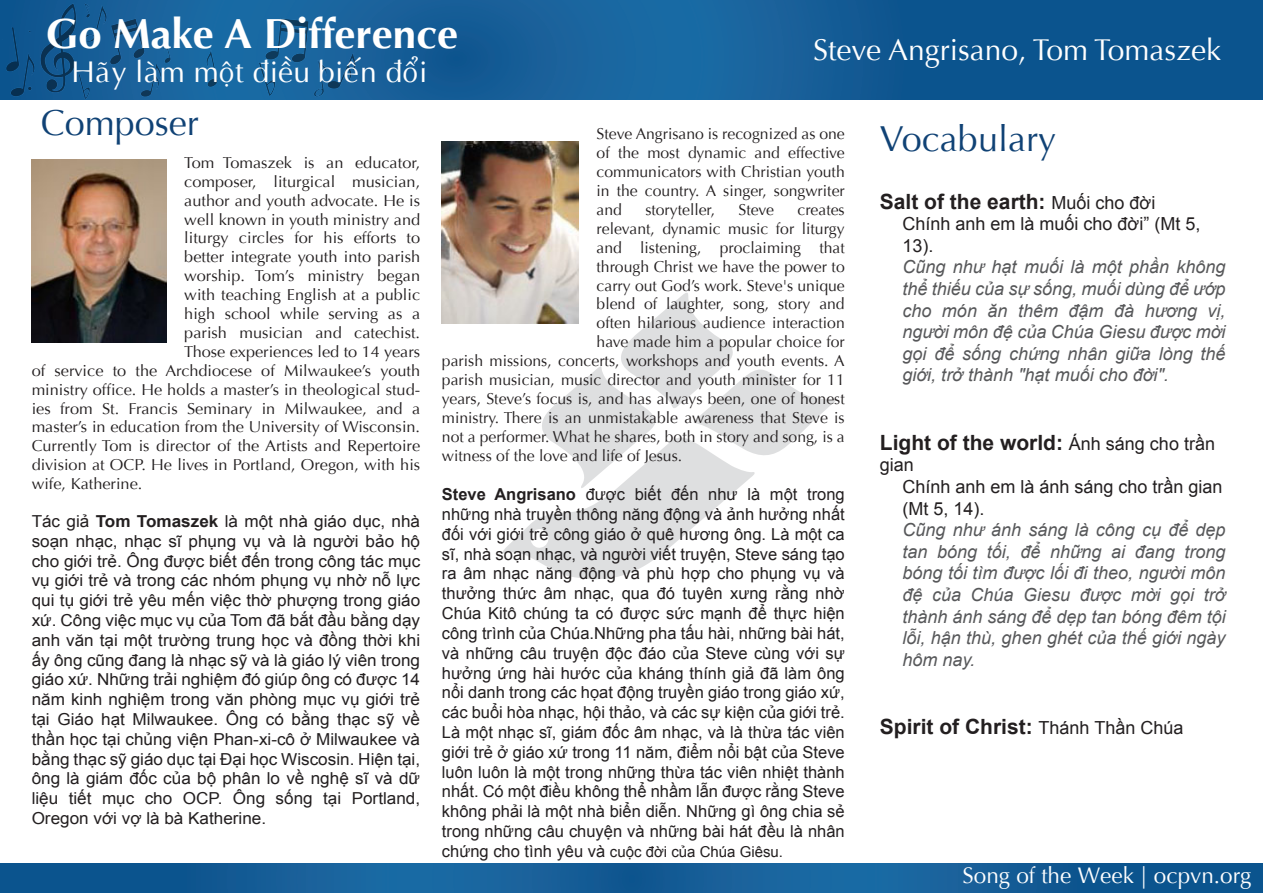
<style>
.page{position:relative;width:1263px;height:893px;background:#fff}
.page>*{position:absolute;margin:0;border:0;box-sizing:border-box;transform-origin:0 0}
.t1{font:700 42px "Optima";color:#fff}
.t2{font:36px "Optima";color:#104275}
.t3{font:30px "Optima";color:#fff}
.t4{font:30px "VNI Aptima";color:#fff}
.t5{font:22.5px "Optima";color:#fff}
.t6{font:700 21px "Arial";color:#231f20}
.t7{font:italic 18px/21.6px "Arial";color:#57585a;text-align:justify}
.t8{font:18px/21.6px "Arial";color:#231f20}
.t9{font:16.5px/19.8px "Arial";color:#231f20;text-align:justify}
.t10{font:16.5px/19.8px "Arial";color:#231f20;text-align:justify;scale:1.04 1}
.t11{font:15.75px/18.9px "Optima";color:#231f20;text-align:justify}
.t12{font:15.75px "Optima";color:#231f20;scale:1.04 1}
.t13{font:15px "Arial";color:#231f20}
.s1{font-weight:700}
.s2{font-size:16.5px}
.s3{font-weight:400;font-size:18px}
</style>
<div class="page">
<svg style="left:502px;top:293px;width:335px;height:286px"></svg>
<svg style="left:368px;top:0;width:895px;height:99px;background:#125b95"></svg>
<div style="left:0;top:863px;width:1263px;height:30px;background:linear-gradient(to right,#135d97,#135d97)"></div>
<img style="left:442px;top:142px;width:137px;height:181px">
<img style="left:32px;top:159px;width:134px;height:183px">
<img style="left:0;top:0;width:368px;height:100px">
<h1 class="t1" style="left:46px;top:9px;width:414px">Go Make A Difference</h1>
<h3 class="t4" style="left:71px;top:50px;width:358px">Haõy laøm moät ñieàu bieán ñoåi</h3>
<h3 class="t3" style="left:813px;top:32px;width:410px">Steve Angrisano, Tom Tomaszek</h3>
<h2 class="t2" style="left:41px;top:102px;width:160px">Composer</h2>
<p class="t12" style="left:184px;top:153px;width:228px">Tom Tomaszek is an educator,</p>
<p class="t12" style="left:184px;top:172px;width:228px">composer, liturgical musician,</p>
<p class="t12" style="left:184px;top:191px;width:228px">author and youth advocate. He is</p>
<p class="t12" style="left:184px;top:210px;width:228px">well known in youth ministry and</p>
<p class="t12" style="left:184px;top:229px;width:228px">liturgy circles for his efforts to</p>
<p class="t12" style="left:184px;top:248px;width:228px">better integrate youth into parish</p>
<p class="t12" style="left:184px;top:267px;width:228px">worship. Tom’s ministry began</p>
<p class="t12" style="left:184px;top:286px;width:228px">with teaching English at a public</p>
<p class="t12" style="left:184px;top:305px;width:228px">high school while serving as a</p>
<p class="t12" style="left:184px;top:323px;width:228px">parish musician and catechist.</p>
<p class="t12" style="left:184px;top:342px;width:228px">Those experiences led to 14 years</p>
<p class="t12" style="left:32px;top:361px;width:375px">of service to the Archdiocese of Milwaukee’s youth</p>
<p class="t12" style="left:32px;top:380px;width:375px">ministry office. He holds a master’s in theological stud-</p>
<p class="t12" style="left:32px;top:399px;width:375px">ies from St. Francis Seminary in Milwaukee, and a</p>
<p class="t12" style="left:32px;top:418px;width:375px">master’s in education from the University of Wisconsin.</p>
<p class="t12" style="left:32px;top:437px;width:375px">Currently Tom is director of the Artists and Repertoire</p>
<p class="t12" style="left:32px;top:456px;width:375px">division at OCP. He lives in Portland, Oregon, with his</p>
<p class="t12" style="left:32px;top:475px;width:108px">wife, Katherine.</p>
<p class="t10" style="left:32px;top:511px;width:375px">Tác giả <span class="s1">Tom Tomaszek</span> là một nhà giáo dục, nhà soạn nhạc, nhạc sĩ phụng vụ và là người bảo hộ cho giới trẻ. Ông được biết đến trong công tác mục vụ giới trẻ và trong các nhóm phụng vụ nhờ nỗ lực qui tụ giới trẻ yêu mến việc thờ phượng trong giáo xứ. Công việc mục vụ của Tom đã bắt đầu bằng dạy anh văn tại một trường trung học và đồng thời khi ấy ông cũng đang là nhạc sỹ và là giáo lý viên trong giáo xứ. Những trải nghiệm đó giúp ông có được 14 năm kinh nghiệm trong văn phòng mục vụ giới trẻ tại Giáo hạt Milwaukee. Ông có bằng thạc sỹ về thần học tại chủng viện Phan-xi-cô ở Milwaukee và bằng thạc sỹ giáo dục tại Đại học Wiscosin. Hiện tại, ông là giám đốc của bộ phân lo về nghệ sĩ và dữ liệu tiết mục cho OCP. Ông sống tại Portland, Oregon với vợ là bà Katherine.</p>
<p class="t11" style="left:597px;top:125px;width:250px">Steve Angrisano is recognized as one of the most dynamic and effective communicators with Christian youth in the country. A singer, songwriter and</p>
<p class="t11" style="left:645px;top:200px;width:71px">storyteller,</p>
<p class="t11" style="left:738px;top:200px;width:37px">Steve</p>
<p class="t11" style="left:797px;top:200px;width:49px">creates</p>
<p class="t11" style="left:597px;top:219px;width:250px">relevant, dynamic music for liturgy</p>
<p class="t11" style="left:597px;top:238px;width:250px">and listening, proclaiming that</p>
<p class="t11" style="left:597px;top:257px;width:250px">through Christ we have the power to</p>
<p class="t11" style="left:597px;top:276px;width:250px">carry out God’s work. Steve's unique</p>
<p class="t11" style="left:597px;top:295px;width:250px">blend of laughter, song, story and</p>
<p class="t11" style="left:597px;top:314px;width:250px">often hilarious audience interaction</p>
<p class="t11" style="left:597px;top:333px;width:250px">have made him a popular choice for</p>
<p class="t11" style="left:442px;top:352px;width:404px">parish missions, concerts, workshops and youth events. A</p>
<p class="t11" style="left:442px;top:370px;width:404px">parish musician, music director and youth minister for 11</p>
<p class="t11" style="left:442px;top:389px;width:404px">years, Steve’s focus is, and has always been, one of honest</p>
<p class="t11" style="left:442px;top:408px;width:404px">ministry. There is an unmistakable awareness that Steve is</p>
<p class="t11" style="left:442px;top:427px;width:404px">not a performer. What he shares, both in story and song, is a</p>
<p class="t11" style="left:442px;top:446px;width:242px">witness of the love and life of Jesus.</p>
<p class="t9" style="left:442px;top:485px;width:404px"><span class="s1">Steve Angrisano</span> được biết đến như là một trong những nhà truyền thông năng động và ảnh hưởng nhất đối với giới trẻ công giáo ở quê hương ông. Là một ca sĩ, nhà soạn nhạc, và người viết truyện, Steve sáng tạo ra âm nhạc năng động và phù hợp cho phụng vụ và thưởng thức âm nhạc, qua đó tuyên xưng rằng nhờ Chúa Kitô chúng ta có được sức mạnh để thực hiện công trình của Chúa.Những pha tấu hài, những bài hát, và những câu truyện độc đáo của Steve cùng với sự hưởng ứng hài hước của kháng thính giả đã làm ông nổi danh trong các họat động truyền giáo trong giáo xứ, các buổi hòa nhạc, hội thảo, và các sự kiện của giới trẻ.<br>Là một nhạc sĩ, giám đốc âm nhạc, và là thừa tác viên giới trẻ ở giáo xứ trong 11 năm, điểm nổi bật của Steve luôn luôn là một trong những thừa tác viên nhiệt thành nhất. Có một điều không thể nhầm lẫn được rằng Steve không phải là một nhà biển diễn. Những gì ông chia sẻ trong những câu chuyện và những bài hát đều là nhân</p>
<p class="t13" style="left:442px;top:842px;width:343px"><span class="s2">chứng cho tình yêu và</span> cuộc đời của Chúa Giêsu.</p>
<h2 class="t2" style="left:880px;top:118px;width:178px">Vocabulary</h2>
<p class="t6" style="left:880px;top:187px;width:277px">Salt of the earth: <span class="s3">Muối cho đời</span></p>
<p class="t8" style="left:902px;top:213px;width:299px">Chính anh em là muối cho đời” (Mt 5,<br>13).</p>
<p class="t7" style="left:902px;top:256px;width:325px">Cũng như hạt muối là một phần không thể thiếu của sự sống, muối dùng để ướp cho món ăn thêm đậm đà hương vị, người môn đệ của Chúa Giesu được mời gọi để sống chứng nhân giữa lòng thế giới, trở thành "hạt muối cho đời".</p>
<p class="t6" style="left:880px;top:428px;width:337px">Light of the world: <span class="s3">Ánh sáng cho trần</span></p>
<p class="t8" style="left:902px;top:454px;width:322px;text-indent:-22px">gian<br>Chính anh em là ánh sáng cho trần gian (Mt 5, 14).</p>
<p class="t7" style="left:902px;top:519px;width:325px">Cũng như ánh sáng là công cụ để dẹp tan bóng tối, để những ai đang trong bóng tối tìm được lối đi theo, người môn đệ của Chúa Giesu được mời gọi trở thành ánh sáng để dẹp tan bóng đêm tội lỗi, hận thù, ghen ghét của thế giới ngày hôm nay.</p>
<p class="t6" style="left:880px;top:713px;width:305px">Spirit of Christ: <span class="s3">Thánh Thần Chúa</span></p>
<h3 class="t5" style="left:962px;top:862px;width:290px">Song of the Week | ocpvn.org</h3>
</div>
